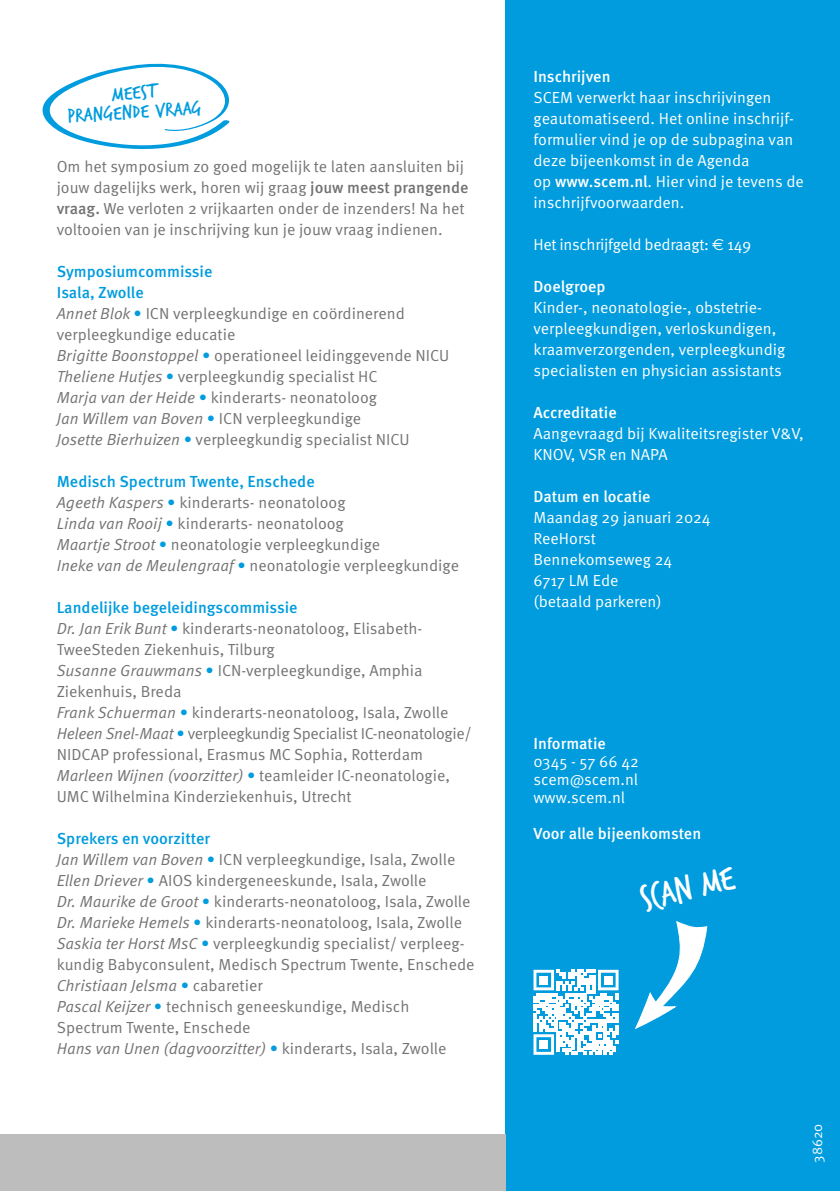
<style>
.page{position:relative;width:840px;height:1191px;background:#fff}
.page>*{position:absolute;margin:0;border:0;box-sizing:border-box;transform-origin:0 0}
.t1{font:37px "Trash Hand";color:#fff}
.t2{font:20.6px/19px "Trash Hand";color:#009cde;text-align:center;scale:1.06 1}
.t3{font:16px/21px "Meta Pro Norm";color:#747373}
.t4{font:16px/21px "Meta Pro Norm";color:#fff}
.t5{font:500 16px/21px "Meta Pro";color:#009cde}
.t6{font:500 16px "Meta Pro";color:#fff}
.t7{font:16px "Meta Pro Norm Ita";color:#747373}
.t8{font:16px "Meta Pro Norm";letter-spacing:-.02em;color:#fff}
.t9{font:14px "Meta Pro Norm";color:#fff}
.s1{font-family:"Meta Pro";font-weight:500}
.s2{font-family:"Meta Pro Norm Ita"}
.s3{color:#009cde}
.s4{font-family:"Meta Pro Norm";color:#009cde}
.s5{font-family:"Meta Pro Norm"}
.s6{font-family:"Euro Sans Std"}
</style>
<div class="page">
<div style="left:505px;top:0;width:334px;height:1191px;background:#009cde"></div>
<div style="left:0;top:1134px;width:505px;height:57px;background:#bebdbd"></div>
<svg style="left:533px;top:969px;width:85px;height:85px"></svg>
<div style="left:539px;top:975px;width:9px;height:9px;background:#fff"></div>
<div style="left:603px;top:975px;width:9px;height:9px;background:#fff"></div>
<div style="left:539px;top:1040px;width:9px;height:9px;background:#fff"></div>
<svg style="left:635px;top:921px;width:71px;height:108px"></svg>
<svg style="left:42px;top:63px;width:188px;height:86px"></svg>
<p class="t2" style="left:66px;top:89px;width:128px;rotate:-4deg">MEEST<br>PRANGENDE VRAAG</p>
<p class="t3" style="left:57px;top:155px;width:413px">Om het symposium zo goed mogelijk te laten aansluiten bij jouw dagelijks werk, horen wij graag <span class="s1">jouw meest prangende vraag.</span> We verloten 2 vrijkaarten onder de inzenders! Na het voltooien van je inschrijving kun je jouw vraag indienen.</p>
<p class="t5" style="left:57px;top:260px;width:157px">Symposiumcommissie<br>Isala, Zwolle</p>
<p class="t3" style="left:57px;top:302px;width:394px"><span class="s2">Annet Blok</span> <span class="s3">•</span> ICN verpleegkundige en coördinerend verpleegkundige educatie<br><span class="s2">Brigitte Boonstoppel</span> <span class="s3">•</span> operationeel leidinggevende NICU <span class="s2">Theliene Hutjes</span> <span class="s3">•</span> verpleegkundig specialist HC<br><span class="s2">Marja van der Heide</span> <span class="s3">•</span> kinderarts- neonatoloog<br><span class="s2">Jan Willem van Boven</span> <span class="s3">•</span> ICN verpleegkundige<br><span class="s2">Josette Bierhuizen</span> <span class="s3">•</span> verpleegkundig specialist NICU</p>
<p class="t5" style="left:57px;top:470px;width:259px">Medisch Spectrum Twente, Enschede</p>
<p class="t3" style="left:57px;top:491px;width:403px"><span class="s2">Ageeth Kaspers</span> <span class="s3">•</span> kinderarts- neonatoloog<br><span class="s2">Linda van Rooij</span> <span class="s3">•</span> kinderarts- neonatoloog<br><span class="s2">Maartje Stroot</span> <span class="s3">•</span> neonatologie verpleegkundige<br><span class="s2">Ineke van de Meulengraaf</span> <span class="s3">•</span> neonatologie verpleegkundige</p>
<p class="t5" style="left:57px;top:595px;width:242px">Landelijke begeleidingscommissie</p>
<p class="t3" style="left:57px;top:616px;width:416px"><span class="s2">Dr. Jan Erik Bunt</span> <span class="s3">•</span> kinderarts-neonatoloog, Elisabeth-TweeSteden Ziekenhuis, Tilburg<br><span class="s2">Susanne Grauwmans</span> <span class="s3">•</span> ICN-verpleegkundige, Amphia Ziekenhuis, Breda<br><span class="s2">Frank Schuerman</span> <span class="s3">•</span> kinderarts-neonatoloog, Isala, Zwolle <span class="s2">Heleen Snel-Maat</span> <span class="s3">•</span> verpleegkundig Specialist IC-neonatologie/ NIDCAP professional, Erasmus MC Sophia, Rotterdam <span class="s2">Marleen Wijnen (voorzitter)</span> <span class="s3">•</span> teamleider IC-neonatologie, UMC Wilhelmina Kinderziekenhuis, Utrecht</p>
<p class="t5" style="left:57px;top:826px;width:155px">Sprekers en voorzitter</p>
<p class="t3" style="left:57px;top:847px;width:419px"><span class="s2">Jan Willem van Boven</span> <span class="s3">•</span> ICN verpleegkundige, Isala, Zwolle <span class="s2">Ellen Driever</span> <span class="s3">•</span> AIOS kindergeneeskunde, Isala, Zwolle<br><span class="s2">Dr. Maurike de Groot</span> <span class="s3">•</span> kinderarts-neonatoloog, Isala, Zwolle <span class="s2">Dr. Marieke Hemels</span> <span class="s3">•</span> kinderarts-neonatoloog, Isala, Zwolle <span class="s2">Saskia ter Horst MsC</span> <span class="s3">•</span> verpleegkundig specialist/ verpleeg&shy;kundig Babyconsulent, Medisch Spectrum Twente, Enschede</p>
<p class="t7" style="left:57px;top:973px;width:207px">Christiaan Jelsma <span class="s4">•</span> <span class="s5">cabaretier</span></p>
<p class="t3" style="left:57px;top:994px;width:354px"><span class="s2">Pascal Keijzer</span> <span class="s3">•</span> technisch geneeskundige, Medisch<br>Spectrum Twente, Enschede</p>
<p class="t7" style="left:57px;top:1036px;width:391px">Hans van Unen (dagvoorzitter) <span class="s4">•</span> <span class="s5">kinderarts, Isala, Zwolle</span></p>
<p class="t6" style="left:533px;top:64px;width:79px">Inschrijven</p>
<p class="t4" style="left:533px;top:86px;width:272px">SCEM verwerkt haar inschrijvingen geautomatiseerd. Het online inschrijf&shy;formulier vind je op de subpagina van deze bijeenkomst in de Agenda<br>op <span class="s1">www.scem.nl</span>. Hier vind je tevens de inschrijfvoorwaarden.</p>
<p class="t8" style="left:533px;top:233px;width:219px">Het inschrijfgeld bedraagt: <span class="s6">€</span> 149</p>
<p class="t6" style="left:533px;top:274px;width:73px">Doelgroep</p>
<p class="t4" style="left:533px;top:296px;width:253px">Kinder-, neonatologie-, obstetrie&shy;verpleegkundigen, verloskundigen, kraamverzorgenden, verpleegkundig specialisten en physician assistants</p>
<p class="t6" style="left:533px;top:400px;width:85px">Accreditatie</p>
<p class="t4" style="left:533px;top:422px;width:272px">Aangevraagd bij Kwaliteitsregister V&amp;V,<br>KNOV, VSR en NAPA</p>
<p class="t6" style="left:533px;top:484px;width:118px">Datum en locatie</p>
<p class="t4" style="left:533px;top:506px;width:178px">Maandag 29 januari 2024<br>ReeHorst<br>Bennekomseweg 24<br>6717 LM Ede<br>(betaald parkeren)</p>
<p class="t6" style="left:533px;top:730px;width:74px">Informatie</p>
<p class="t4" style="left:533px;top:751px;width:107px;line-height:18px;text-align:justify">0345 - 57 66 42 scem@scem.nl www.scem.nl</p>
<p class="t6" style="left:533px;top:820px;width:169px">Voor alle bijeenkomsten</p>
<h1 class="t1" style="left:637px;top:881px;width:96px;rotate:-13deg">scan me</h1>
<p class="t9" style="left:806px;top:1162px;width:41px;rotate:-90deg">38620</p>
</div>
